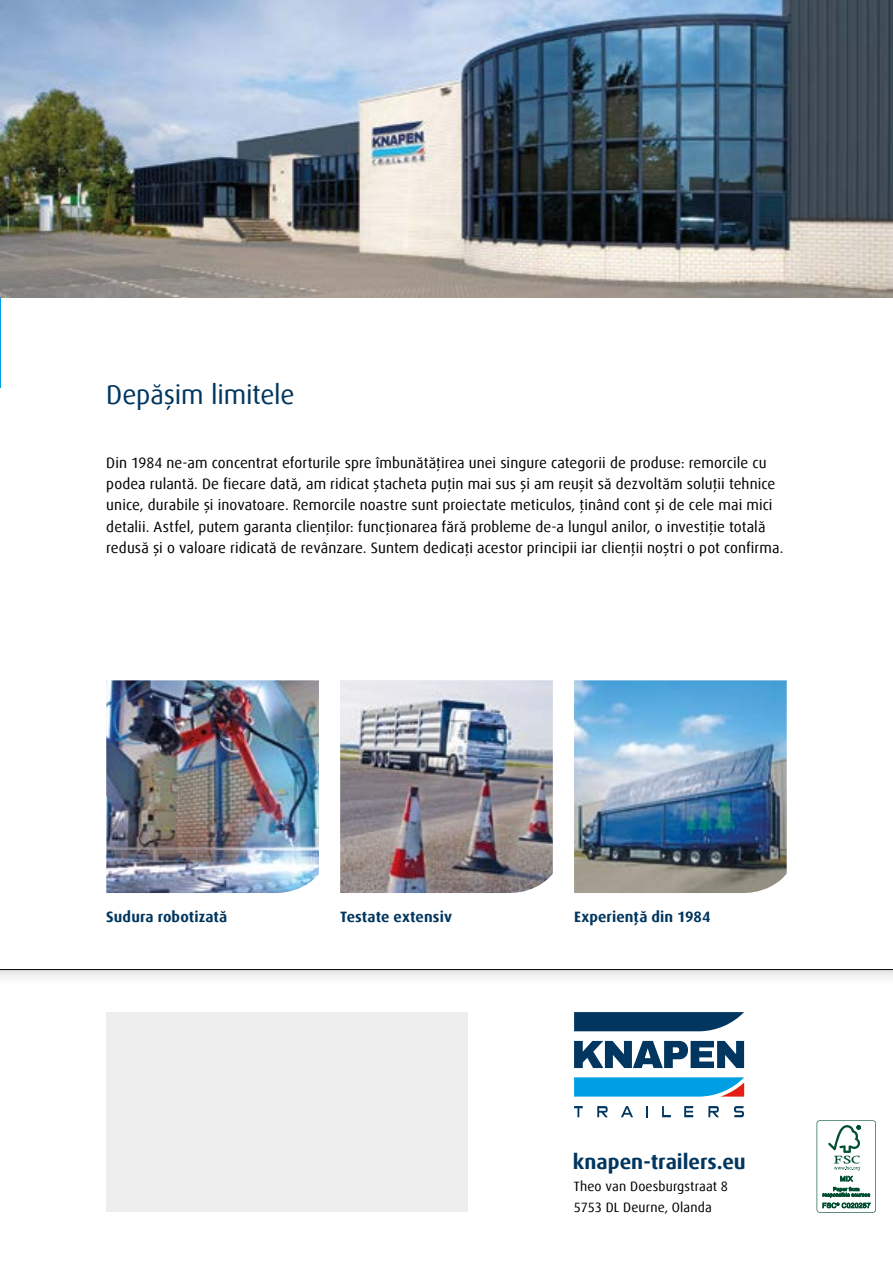
<style>
.page{position:relative;width:893px;height:1263px;background:#fff}
.page>*{position:absolute;margin:0;border:0;box-sizing:border-box;transform-origin:0 0}
.t1{font:27px "Dax Offc Pro";letter-spacing:-.01em;color:#00365f}
.t2{font:700 20.85px "Dax Offc Pro";color:#00365f}
.t3{font:15px/21.3px "Dax Offc Pro";letter-spacing:.005em;color:#000}
.t4{font:700 15px "Dax Offc Pro";letter-spacing:.01em;color:#00365f}
.t5{font:13.5px/21.3px "Dax Offc Pro";letter-spacing:.01em;color:#000}
</style>
<div class="page">
<img style="left:340px;top:680px;width:213px;height:213px">
<img style="left:0;top:0;width:892px;height:298px">
<img style="left:892px;top:0;width:1px;height:298px">
<svg style="left:574px;top:1012px;width:170px;height:19px;background:#15476c"></svg>
<svg style="left:574px;top:1077px;width:170px;height:19px;background:#179fdc"></svg>
<svg style="left:574px;top:1041px;width:170px;height:27px"></svg>
<svg style="left:574px;top:1106px;width:9px;height:11px"></svg>
<svg style="left:621px;top:1106px;width:12px;height:11px"></svg>
<svg style="left:646px;top:1106px;width:2px;height:11px"></svg>
<svg style="left:662px;top:1106px;width:9px;height:11px"></svg>
<svg style="left:684px;top:1106px;width:9px;height:11px"></svg>
<svg style="left:708px;top:1106px;width:11px;height:11px"></svg>
<svg style="left:734px;top:1106px;width:10px;height:11px"></svg>
<svg style="left:597px;top:1106px;width:11px;height:11px"></svg>
<img style="left:106px;top:680px;width:213px;height:213px">
<img style="left:574px;top:680px;width:213px;height:213px">
<svg style="left:0;top:970px;width:893px;height:8px"></svg>
<hr style="left:0;top:969px;width:893px;height:1px;background:#000">
<div style="left:106px;top:1012px;width:362px;height:200px;background:#ededed"></div>
<svg style="left:817px;top:1120px;width:59px;height:93px"></svg>
<svg style="left:0;top:298px;width:1px;height:24px"></svg>
<h1 class="t1" style="left:106px;top:377px;width:190px">Depășim limitele</h1>
<p class="t3" style="left:106px;top:452px;width:679px">Din 1984 ne-am concentrat eforturile spre îmbunătățirea unei singure categorii de produse: remorcile cu podea rulantă. De fiecare dată, am ridicat ștacheta puțin mai sus și am reușit să dezvoltăm soluții tehnice unice, durabile și inovatoare. Remorcile noastre sunt proiectate meticulos, ținând cont și de cele mai mici detalii. Astfel, putem garanta clienților: funcționarea fără probleme de-a lungul anilor, o investiție totală redusă și o valoare ridicată de revânzare. Suntem dedicați acestor principii iar clienții noștri o pot confirma.</p>
<p class="t4" style="left:106px;top:907px;width:123px">Sudura robotizată</p>
<p class="t4" style="left:340px;top:907px;width:113px">Testate extensiv</p>
<p class="t4" style="left:574px;top:907px;width:138px">Experiență din 1984</p>
<h2 class="t2" style="left:573px;top:1149px;width:174px">knapen-trailers.eu</h2>
<p class="t5" style="left:574px;top:1175px;width:156px">Theo van Doesburgstraat 8<br>5753 DL Deurne, Olanda</p>
</div>
